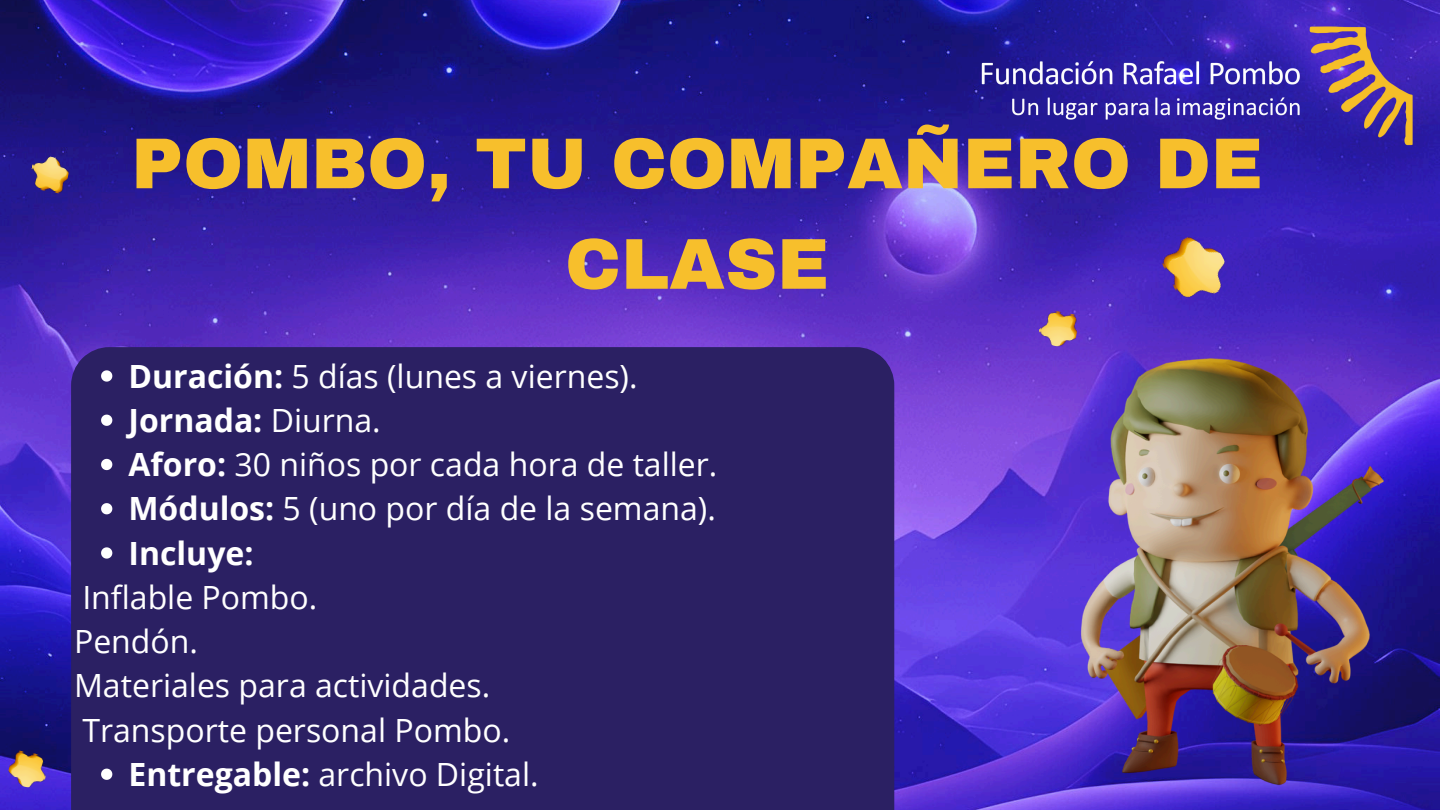
<style>
.page{position:relative;width:1440px;height:810px;background:#fff}
.page>*{position:absolute;margin:0;border:0;box-sizing:border-box;transform-origin:0 0}
.t1{font:900 72px/100.5px "Archivo";color:#f7bf2c;text-align:center}
.t2{font:32px "Open Sans";color:#fff}
.t3{font:700 32px "Open Sans";color:#fff}
.s1{font-weight:700}
.s2{font-weight:400}
</style>
<div class="page">
<img style="left:0;top:0;width:1440px;height:810px">
<img style="left:894px;top:347px;width:546px;height:440px">
<img style="left:1157px;top:227px;width:79px;height:82px">
<img style="left:28px;top:154px;width:43px;height:41px">
<img style="left:1037px;top:309px;width:43px;height:40px">
<img style="left:6px;top:749px;width:43px;height:41px">
<img style="left:980px;top:23px;width:436px;height:130px">
<div style="left:71px;top:347px;width:823px;height:463px;background:#2b2063"></div>
<svg style="left:101px;top:370px;width:11px;height:12px"></svg>
<svg style="left:101px;top:415px;width:11px;height:11px"></svg>
<svg style="left:101px;top:459px;width:11px;height:11px"></svg>
<svg style="left:101px;top:503px;width:11px;height:11px"></svg>
<svg style="left:101px;top:547px;width:11px;height:12px"></svg>
<svg style="left:101px;top:769px;width:11px;height:11px"></svg>
<p class="t1" style="left:131px;top:114px;width:1133px">POMBO, TU COMPAÑERO DE<br>CLASE</p>
<p class="t2" style="left:128px;top:353px;width:511px"><span class="s1">Duración:</span> 5 días (lunes a viernes).</p>
<p class="t3" style="left:128px;top:398px;width:254px">Jornada: <span class="s2">Diurna.</span></p>
<p class="t2" style="left:128px;top:442px;width:591px"><span class="s1">Aforo:</span> 30 niños por cada hora de taller.</p>
<p class="t2" style="left:128px;top:486px;width:589px"><span class="s1">Módulos:</span> 5 (uno por día de la semana).</p>
<p class="t3" style="left:128px;top:530px;width:127px">Incluye:</p>
<p class="t2" style="left:82px;top:575px;width:237px">Inflable Pombo.</p>
<p class="t2" style="left:74px;top:619px;width:125px">Pendón.</p>
<p class="t2" style="left:74px;top:663px;width:418px">Materiales para actividades.</p>
<p class="t2" style="left:82px;top:707px;width:429px">Transporte personal Pombo.</p>
<p class="t2" style="left:128px;top:752px;width:412px"><span class="s1">Entregable:</span> archivo Digital.</p>
</div>
